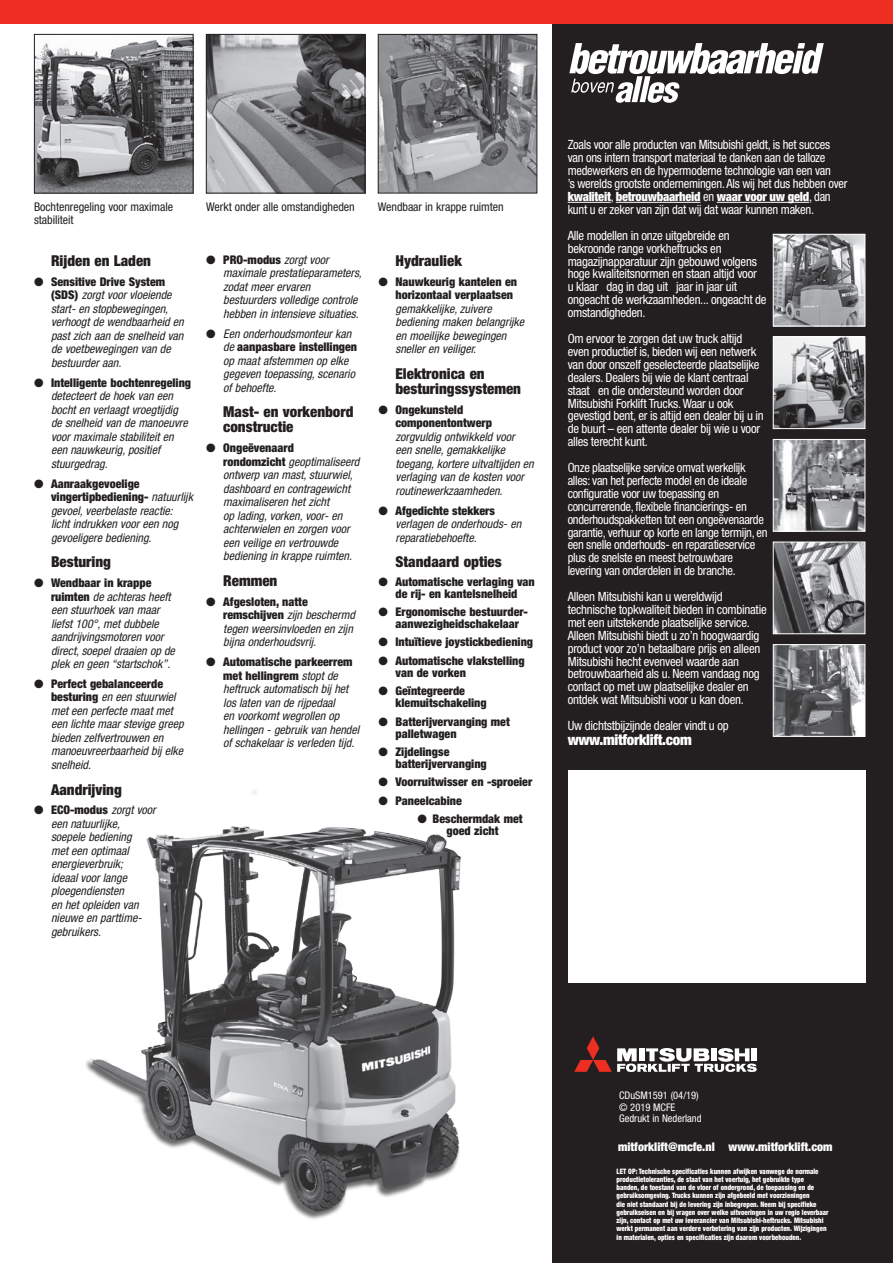
<style>
.page{position:relative;width:893px;height:1263px;background:#fff}
.page>*{position:absolute;margin:0;border:0;box-sizing:border-box;transform-origin:0 0}
.t1{font:900 condensed 15px/15px "Helvetica Neue LT Std";color:#231f20}
.t2{font:900 condensed 15px "Helvetica Neue LT Std";letter-spacing:-.02em;color:#fff}
.t3{font:condensed 12.75px/12.9px "Helvetica Neue LT Std";letter-spacing:-.02em;color:#fff}
.t4{font:italic condensed 12px/13.5px "Helvetica Neue LT Std";color:#231f20}
.t5{font:900 condensed 12px/12px "Helvetica Neue LT Std";color:#231f20}
.t6{font:condensed 12px "Helvetica Neue LT Std";letter-spacing:-.005em;color:#231f20}
.t7{font:900 condensed 12px "Helvetica Neue LT Std";color:#fff}
.t8{font:condensed 10.5px/11.2px "Helvetica Neue LT Std";color:#fff}
.t9{font:900 condensed 7.5px/8.2px "Helvetica Neue LT Std";letter-spacing:.005em;color:#fff;scale:.9 1}
.s1{font-weight:900;font-style:normal}
.s2{font-weight:900}
</style>
<div class="page">
<div style="left:553px;top:0;width:340px;height:1263px;background:#231f20"></div>
<svg style="left:574px;top:1036px;width:183px;height:36px"></svg>
<div style="left:0;top:0;width:893px;height:23px;background:#ee2e22"></div>
<div style="left:568px;top:770px;width:297px;height:212px;background:#fff"></div>
<img style="left:775px;top:236px;width:88px;height:88px">
<div style="left:773px;top:234px;width:92px;height:92px;border:1px solid #fff"></div>
<img style="left:775px;top:441px;width:88px;height:88px">
<div style="left:773px;top:439px;width:92px;height:92px;border:1px solid #fff"></div>
<img style="left:775px;top:544px;width:88px;height:88px">
<div style="left:773px;top:542px;width:92px;height:92px;border:1px solid #fff"></div>
<img style="left:775px;top:338px;width:88px;height:89px">
<div style="left:773px;top:336px;width:92px;height:93px;border:1px solid #fff"></div>
<img style="left:775px;top:646px;width:88px;height:89px">
<div style="left:773px;top:644px;width:92px;height:93px;border:1px solid #fff"></div>
<img style="left:85px;top:791px;width:376px;height:428px">
<img style="left:208px;top:36px;width:155px;height:155px">
<div style="left:206px;top:34px;width:159px;height:159px;border:1px solid #231f20"></div>
<img style="left:380px;top:36px;width:155px;height:155px">
<div style="left:378px;top:34px;width:159px;height:159px;border:1px solid #231f20"></div>
<img style="left:36px;top:36px;width:155px;height:155px">
<div style="left:34px;top:34px;width:159px;height:159px;border:1px solid #231f20"></div>
<hr style="left:568px;top:202px;width:43px;height:1px;background:#fff">
<hr style="left:616px;top:202px;width:84px;height:1px;background:#fff">
<hr style="left:717px;top:202px;width:92px;height:1px;background:#fff">
<svg style="left:569px;top:43px;width:255px;height:60px"></svg>
<p class="t6" style="left:34px;top:200px;width:141px">Bochtenregeling voor maximale</p>
<p class="t6" style="left:206px;top:200px;width:150px">Werkt onder alle omstandigheden</p>
<p class="t6" style="left:34px;top:213px;width:41px">stabiliteit</p>
<p class="t1" style="left:51px;top:253px;width:102px">Rijden en Laden</p>
<p class="t4" style="left:51px;top:275px;width:134px;text-indent:-17px">● <span class="s1">Sensitive Drive System (SDS)</span> zorgt voor vloeiende start- en stopbewegingen, verhoogt de wendbaarheid en past zich aan de snelheid van de voetbewegingen van de bestuurder aan.</p>
<p class="t4" style="left:51px;top:376px;width:142px;text-indent:-17px">● <span class="s1">Intelligente bochtenregeling </span>detecteert de hoek van een bocht en verlaagt vroegtijdig de snelheid van de manoeuvre voor maximale stabiliteit en een nauwkeurig, positief stuurgedrag.</p>
<p class="t4" style="left:51px;top:477px;width:143px;text-indent:-17px">● <span class="s1">Aanraakgevoelige vingertipbediening-</span> natuurlijk gevoel, veerbelaste reactie: licht indrukken voor een nog gevoeligere bediening.</p>
<p class="t1" style="left:51px;top:554px;width:62px">Besturing</p>
<p class="t4" style="left:51px;top:576px;width:125px;text-indent:-17px">● <span class="s1">Wendbaar in krappe ruimten</span> de achteras heeft een stuurhoek van maar liefst 100°, met dubbele aandrijvingsmotoren voor direct, soepel draaien op de plek en geen “startschok”.</p>
<p class="t4" style="left:51px;top:677px;width:134px;text-indent:-17px">● <span class="s1">Perfect gebalanceerde besturing</span> en een stuurwiel met een perfecte maat met een lichte maar stevige greep bieden zelfvertrouwen en manoeuvreerbaarheid bij elke snelheid.</p>
<p class="t1" style="left:51px;top:781px;width:72px">Aandrijving</p>
<p class="t4" style="left:51px;top:804px;width:106px;text-indent:-17px">● <span class="s1">ECO-modus</span> zorgt voor een natuurlijke, soepele bediening<br>met een optimaal energieverbruik;<br>ideaal voor lange ploegendiensten<br>en het opleiden van nieuwe en parttime&shy;gebruikers.</p>
<p class="t4" style="left:223px;top:253px;width:140px;text-indent:-17px">● <span class="s1">PRO-modus</span> zorgt voor maximale prestatieparameters, zodat meer ervaren bestuurders volledige controle hebben in intensieve situaties.</p>
<p class="t4" style="left:223px;top:327px;width:135px;text-indent:-17px">● Een onderhoudsmonteur kan de <span class="s1">aanpasbare instellingen </span>op maat afstemmen op elke gegeven toepassing, scenario of behoefte.</p>
<p class="t1" style="left:223px;top:404px;width:132px">Mast- en vorkenbord constructie</p>
<p class="t4" style="left:223px;top:441px;width:138px;text-indent:-17px">● <span class="s1">Ongeëvenaard<br>rondomzicht</span> geoptimaliseerd ontwerp van mast, stuurwiel, dashboard en contragewicht maximaliseren het zicht<br>op lading, vorken, voor- en achterwielen en zorgen voor een veilige en vertrouwde bediening in krappe ruimten.</p>
<p class="t1" style="left:223px;top:573px;width:56px">Remmen</p>
<p class="t4" style="left:223px;top:595px;width:133px;text-indent:-17px">● <span class="s1">Afgesloten, natte remschijven</span> zijn beschermd tegen weersinvloeden en zijn bijna onderhoudsvrij.</p>
<p class="t4" style="left:223px;top:655px;width:137px;text-indent:-17px">● <span class="s1">Automatische parkeerrem met hellingrem</span> stopt de heftruck automatisch bij het los laten van de rijpedaal<br>en voorkomt wegrollen op hellingen - gebruik van hendel of schakelaar is verleden tijd.</p>
<p class="t6" style="left:378px;top:200px;width:127px">Wendbaar in krappe ruimten</p>
<p class="t1" style="left:395px;top:253px;width:68px">Hydrauliek</p>
<p class="t5" style="left:395px;top:275px;width:123px;line-height:13.5px;text-indent:-17px">● Nauwkeurig kantelen en horizontaal verplaatsen</p>
<p class="t4" style="left:395px;top:302px;width:130px">gemakkelijke, zuivere bediening maken belangrijke en moeilijke bewegingen sneller en veiliger.</p>
<p class="t1" style="left:395px;top:366px;width:127px">Elektronica en besturingssystemen</p>
<p class="t5" style="left:395px;top:403px;width:98px;line-height:13.5px;text-indent:-17px">● Ongekunsteld componentontwerp</p>
<p class="t4" style="left:395px;top:430px;width:140px">zorgvuldig ontwikkeld voor een snelle, gemakkelijke toegang, kortere uitvaltijden en verlaging van de kosten voor routinewerkzaamheden.</p>
<p class="t4" style="left:395px;top:504px;width:127px;text-indent:-17px">● <span class="s1">Afgedichte stekkers </span>verlagen de onderhouds- en reparatiebehoefte.</p>
<p class="t1" style="left:395px;top:554px;width:108px">Standaard opties</p>
<p class="t5" style="left:378px;top:575px;width:158px;text-align:center">● Automatische verlaging van de rij- en kantelsnelheid</p>
<p class="t5" style="left:395px;top:606px;width:134px;text-indent:-17px">● Ergonomische bestuurder&shy;aanwezigheidschakelaar</p>
<p class="t5" style="left:378px;top:636px;width:156px">● Intuïtieve joystickbediening</p>
<p class="t5" style="left:395px;top:654px;width:131px;text-indent:-17px">● Automatische vlakstelling van de vorken</p>
<p class="t5" style="left:395px;top:685px;width:93px;text-indent:-17px">● Geïntegreerde klemuitschakeling</p>
<p class="t5" style="left:395px;top:715px;width:116px;text-indent:-17px">● Batterijvervanging met palletwagen</p>
<p class="t5" style="left:395px;top:745px;width:93px;text-indent:-17px">● Zijdelingse batterijvervanging</p>
<p class="t5" style="left:378px;top:776px;width:155px">● Voorruitwisser en -sproeier</p>
<p class="t5" style="left:378px;top:794px;width:85px">● Paneelcabine</p>
<p class="t5" style="left:418px;top:813px;width:107px;text-align:center">● Beschermdak met goed zicht</p>
<p class="t3" style="left:568px;top:138px;width:281px">Zoals voor alle producten van Mitsubishi geldt, is het succes van ons intern transport materiaal te danken aan de talloze medewerkers en de hypermoderne technologie van een van<br>’s werelds grootste ondernemingen. Als wij het dus hebben over <span class="s2">kwaliteit</span>, <span class="s2">betrouwbaarheid</span> en <span class="s2">waar voor uw geld</span>, dan kunt u er zeker van zijn dat wij dat waar kunnen maken.</p>
<p class="t3" style="left:568px;top:229px;width:200px">Alle modellen in onze uitgebreide en bekroonde range vorkheftrucks en magazijnapparatuur zijn gebouwd volgens hoge kwaliteitsnormen en staan altijd voor<br>u klaar dag in dag uit jaar in jaar uit ongeacht de werkzaamheden... ongeacht de omstandigheden.</p>
<p class="t3" style="left:568px;top:332px;width:198px">Om ervoor te zorgen dat uw truck altijd even productief is, bieden wij een netwerk van door onszelf geselecteerde plaatselijke dealers. Dealers bij wie de klant centraal staat en die ondersteund worden door Mitsubishi Forklift Trucks. Waar u ook gevestigd bent, er is altijd een dealer bij u in de buurt – een attente dealer bij wie u voor alles terecht kunt.</p>
<p class="t3" style="left:568px;top:461px;width:201px">Onze plaatselijke service omvat werkelijk alles: van het perfecte model en de ideale configuratie voor uw toepassing en concurrerende, flexibele financierings- en onderhoudspakketten tot een ongeëvenaarde garantie, verhuur op korte en lange termijn, en een snelle onderhouds- en reparatieservice plus de snelste en meest betrouwbare levering van onderdelen in de branche.</p>
<p class="t3" style="left:568px;top:590px;width:200px">Alleen Mitsubishi kan u wereldwijd technische topkwaliteit bieden in combinatie met een uitstekende plaatselijke service.<br>Alleen Mitsubishi biedt u zo’n hoogwaardig product voor zo’n betaalbare prijs en alleen Mitsubishi hecht evenveel waarde aan betrouwbaarheid als u. Neem vandaag nog contact op met uw plaatselijke dealer en ontdek wat Mitsubishi voor u kan doen.</p>
<p class="t3" style="left:568px;top:719px;width:162px">Uw dichtstbijzijnde dealer vindt u op</p>
<p class="t2" style="left:568px;top:730px;width:125px">www.mitforklift.com</p>
<p class="t8" style="left:619px;top:1090px;width:84px">CDuSM1591 (04/19) © 2019 MCFE<br>Gedrukt in Nederland</p>
<p class="t7" style="left:618px;top:1140px;width:216px">mitforklift@mcfe.nl www.mitforklift.com</p>
<p class="t9" style="left:617px;top:1167px;width:237px">LET OP: Technische specificaties kunnen afwijken vanwege de normale productietoleranties, de staat van het voertuig, het gebruikte type<br>banden, de toestand van de vloer of ondergrond, de toepassing en de gebruiksomgeving. Trucks kunnen zijn afgebeeld met voorzieningen<br>die niet standaard bij de levering zijn inbegrepen. Neem bij specifieke gebruikseisen en bij vragen over welke uitvoeringen in uw regio leverbaar zijn, contact op met uw leverancier van Mitsubishi-heftrucks. Mitsubishi werkt permanent aan verdere verbetering van zijn producten. Wijzigingen in materialen, opties en specificaties zijn daarom voorbehouden.</p>
</div>
